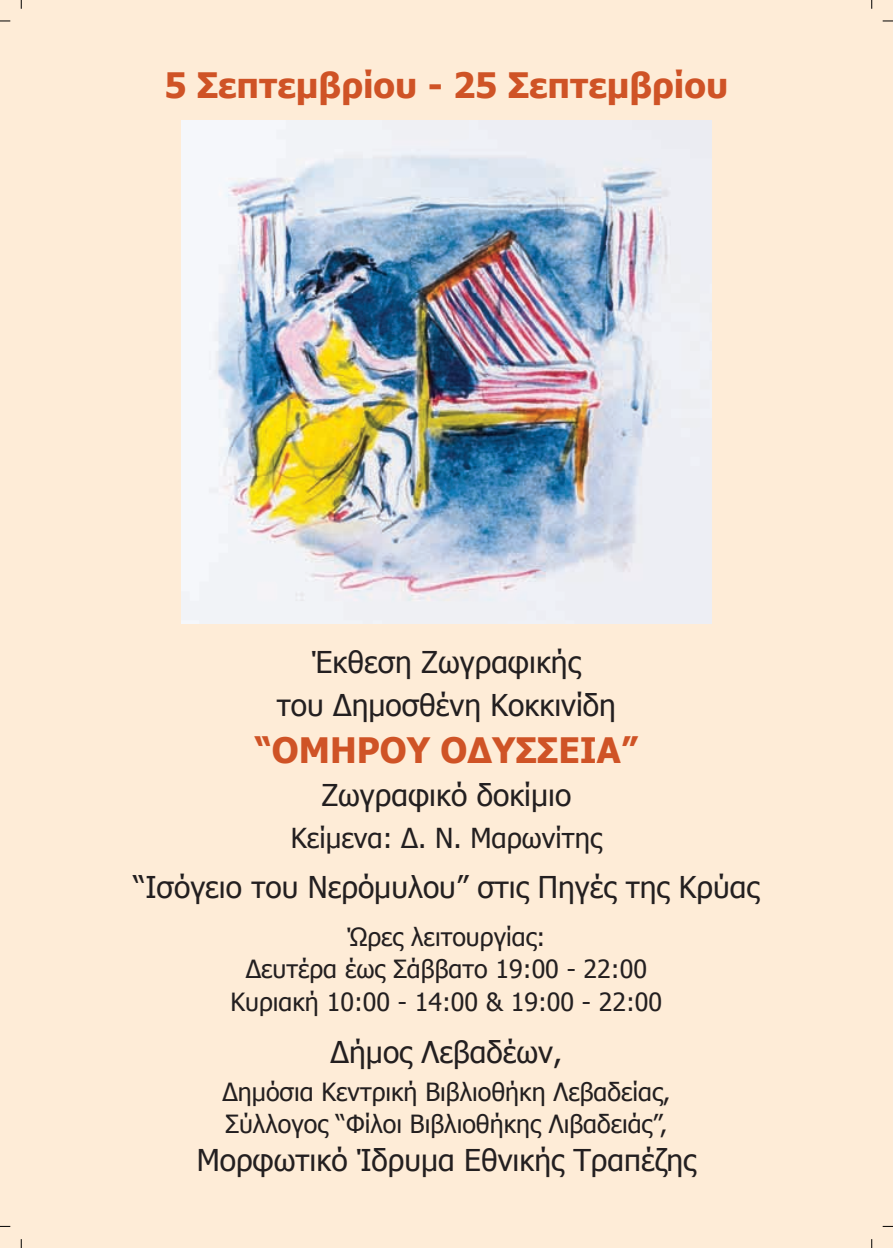
<style>
.page{position:relative;width:893px;height:1248px;background:#fff}
.page>*{position:absolute;margin:0;border:0;box-sizing:border-box;transform-origin:0 0}
.t1{font:700 35px "Tahoma";color:#cf5326}
.t2{font:30px/42.5px "Tahoma";color:#231f20;text-align:center}
.t3{font:27.5px "Tahoma";color:#231f20}
.t4{font:25px/32.5px "Tahoma";color:#231f20;text-align:center}
</style>
<div class="page">
<div style="left:0;top:0;width:893px;height:1247px;background:#feecd7"></div>
<img style="left:181px;top:120px;width:531px;height:504px">
<h1 class="t1" style="left:164px;top:63px;width:565px">5 Σεπτεμβρίου - 25 Σεπτεμβρίου</h1>
<p class="t2" style="left:277px;top:639px;width:341px">Έκθεση Ζωγραφικής<br>του Δημοσθένη Κοκκινίδη</p>
<h1 class="t1" style="left:255px;top:728px;width:385px">“ΟΜΗΡΟΥ ΟΔΥΣΣΕΙΑ”</h1>
<p class="t2" style="left:321px;top:772px;width:251px">Ζωγραφικό δοκίμιο</p>
<p class="t3" style="left:291px;top:820px;width:313px">Κείμενα: Δ. Ν. Μαρωνίτης</p>
<p class="t2" style="left:133px;top:864px;width:627px">“Ισόγειο του Νερόμυλου” στις Πηγές της Κρύας</p>
<p class="t4" style="left:230px;top:919px;width:433px">Ώρες λειτουργίας:<br>Δευτέρα έως Σάββατο 19:00 - 22:00<br>Κυριακή 10:00 - 14:00 &amp; 19:00 - 22:00</p>
<p class="t2" style="left:331px;top:1029px;width:233px">Δήμος Λεβαδέων,</p>
<p class="t4" style="left:222px;top:1074px;width:449px;text-align:left">Δημόσια Κεντρική Βιβλιοθήκη Λεβαδείας,<br>Σύλλογος “Φίλοι Βιβλιοθήκης Λιβαδειάς”,</p>
<p class="t2" style="left:197px;top:1137px;width:501px">Μορφωτικό Ίδρυμα Εθνικής Τραπέζης</p>
</div>
